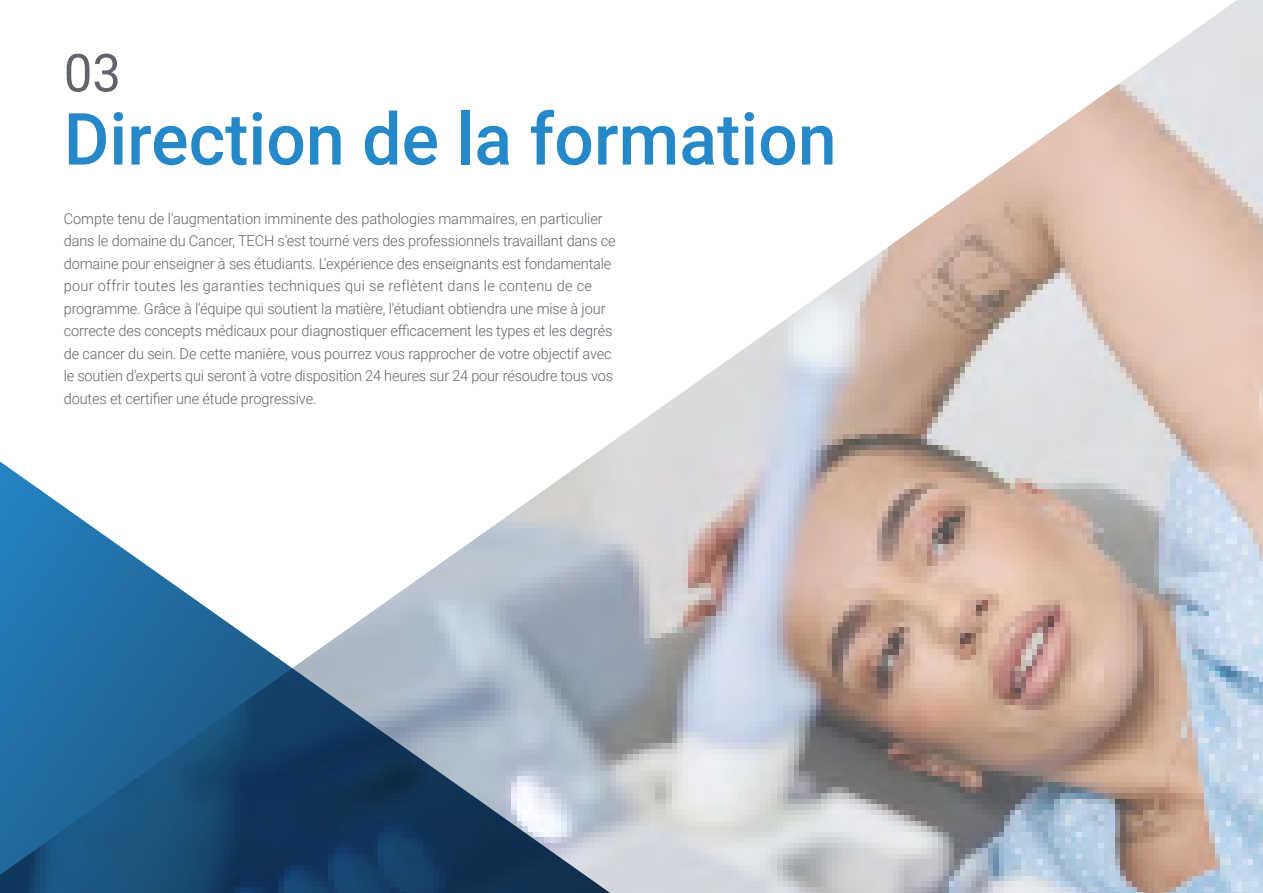
<style>
.page{position:relative;width:1263px;height:893px;background:#fff}
.page>*{position:absolute;margin:0;border:0;box-sizing:border-box;transform-origin:0 0}
.t1{font:500 72px "Roboto";color:#2488c9}
.t2{font:52.5px "Roboto";color:#61646a}
.t3{font:300 15px/22.5px "Roboto";letter-spacing:-.01em;color:#61646a}
</style>
<div class="page">
<img style="left:607px;top:0;width:656px;height:893px">
<svg style="left:0;top:446px;width:640px;height:447px"></svg>
<h2 class="t2" style="left:64px;top:36px;width:59px">03</h2>
<h1 class="t1" style="left:64px;top:89px;width:774px">Direction de la formation</h1>
<p class="t3" style="left:64px;top:207px;width:553px">Compte tenu de l'augmentation imminente des pathologies mammaires, en particulier dans le domaine du Cancer, TECH s'est tourné vers des professionnels travaillant dans ce domaine pour enseigner à ses étudiants. L'expérience des enseignants est fondamentale pour offrir toutes les garanties techniques qui se reflètent dans le contenu de ce programme. Grâce à l'équipe qui soutient la matière, l'étudiant obtiendra une mise à jour correcte des concepts médicaux pour diagnostiquer efficacement les types et les degrés de cancer du sein. De cette manière, vous pourrez vous rapprocher de votre objectif avec le soutien d'experts qui seront à votre disposition 24 heures sur 24 pour résoudre tous vos doutes et certifier une étude progressive.</p>
</div>
